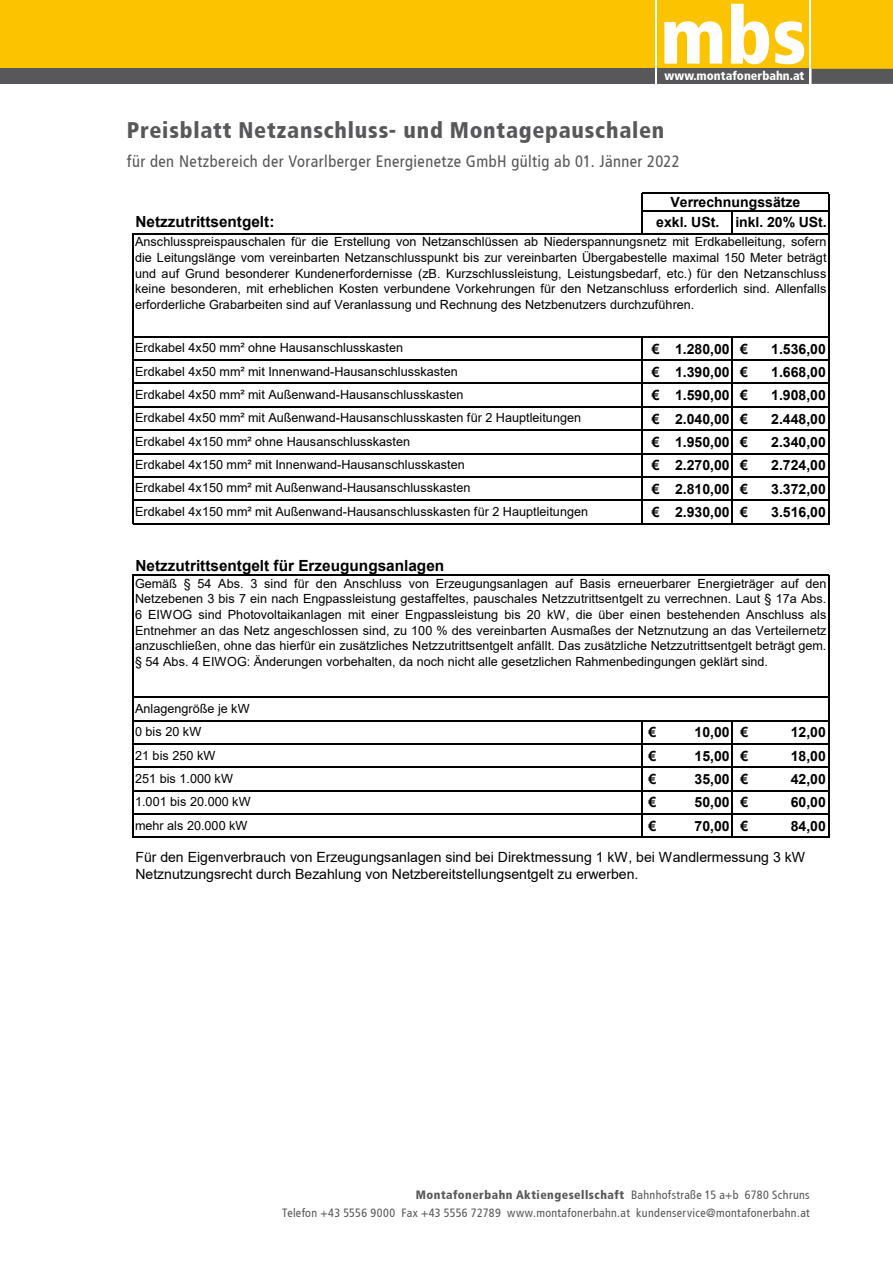
<style>
.page{position:relative;width:893px;height:1263px;background:#fff}
.page>*{position:absolute;margin:0;border:0;box-sizing:border-box;transform-origin:0 0}
.t1{font:900 condensed 22.5px "Frutiger";letter-spacing:.03em;color:#58585a}
.t2{font:condensed 16.5px "Frutiger";letter-spacing:.025em;color:#58585a}
.t3{font:700 15.3px "Arial";color:#000}
.t4{font:700 14.1px "Arial";color:#000}
.t5{font:14.1px/17.2px "Arial";color:#000}
.t6{font:12.6px/23.4px "Arial";color:#000}
.t7{font:900 condensed 12.3px "Frutiger";color:#fff}
.t8{font:condensed 12px/18px "Frutiger";letter-spacing:.03em;color:#58585a;text-align:right}
.s1{font-weight:900}
</style>
<div class="page">
<svg style="left:811px;top:0;width:1px;height:69px"></svg>
<div style="left:812px;top:0;width:81px;height:69px;background:#fcc400"></div>
<div style="left:657px;top:0;width:152px;height:69px;background:#fcc400"></div>
<div style="left:657px;top:69px;width:152px;height:15px;background:#58585a"></div>
<svg style="left:664px;top:4px;width:140px;height:60px"></svg>
<div style="left:0;top:0;width:655px;height:69px;background:#fcc400"></div>
<div style="left:0;top:69px;width:655px;height:15px;background:#58585a"></div>
<svg style="left:812px;top:69px;width:81px;height:15px"></svg>
<hr style="left:641px;top:193px;width:2px;height:42px;background:#000">
<svg style="left:732px;top:211px;width:1px;height:22px"></svg>
<hr style="left:132px;top:233px;width:1px;height:291px;background:#000">
<hr style="left:828px;top:194px;width:1px;height:330px;background:#000">
<hr style="left:641px;top:337px;width:2px;height:187px;background:#000">
<hr style="left:732px;top:337px;width:1px;height:187px;background:#000">
<hr style="left:641px;top:721px;width:2px;height:117px;background:#000">
<hr style="left:732px;top:721px;width:1px;height:117px;background:#000">
<hr style="left:828px;top:576px;width:1px;height:262px;background:#000">
<hr style="left:132px;top:575px;width:1px;height:263px;background:#000">
<hr style="left:643px;top:193px;width:186px;height:1px;background:#000">
<hr style="left:643px;top:210px;width:186px;height:1px;background:#000">
<hr style="left:133px;top:233px;width:696px;height:2px;background:#000">
<hr style="left:133px;top:336px;width:696px;height:1px;background:#000">
<hr style="left:133px;top:359px;width:696px;height:2px;background:#000">
<hr style="left:133px;top:383px;width:696px;height:1px;background:#000">
<hr style="left:133px;top:406px;width:696px;height:1px;background:#000">
<hr style="left:133px;top:429px;width:696px;height:2px;background:#000">
<hr style="left:133px;top:453px;width:696px;height:1px;background:#000">
<hr style="left:133px;top:476px;width:696px;height:1px;background:#000">
<hr style="left:133px;top:500px;width:696px;height:1px;background:#000">
<hr style="left:133px;top:523px;width:696px;height:1px;background:#000">
<hr style="left:133px;top:575px;width:696px;height:1px;background:#000">
<hr style="left:133px;top:697px;width:696px;height:1px;background:#000">
<hr style="left:133px;top:720px;width:696px;height:1px;background:#000">
<hr style="left:133px;top:743px;width:696px;height:2px;background:#000">
<hr style="left:133px;top:767px;width:696px;height:1px;background:#000">
<hr style="left:133px;top:790px;width:696px;height:1px;background:#000">
<hr style="left:133px;top:813px;width:696px;height:2px;background:#000">
<hr style="left:133px;top:837px;width:696px;height:1px;background:#000">
<p class="t7" style="left:664px;top:69px;width:142px">www.montafonerbahn.at</p>
<h1 class="t1" style="left:127px;top:116px;width:539px">Preisblatt Netzanschluss- und Montagepauschalen</h1>
<h2 class="t2" style="left:127px;top:152px;width:554px">für den Netzbereich der Vorarlberger Energienetze GmbH gültig ab 01. Jänner 2022</h2>
<p class="t4" style="left:135px;top:153px;width:169px">gültig ab 01. Jänner 2022</p>
<p class="t4" style="left:670px;top:192px;width:131px">Verrechnungssätze</p>
<p class="t3" style="left:136px;top:211px;width:140px">Netzzutrittsentgelt:</p>
<p class="t6" style="left:135px;top:234px;width:693px;line-height:15.8px;text-align:justify">Anschlusspreispauschalen für die Erstellung von Netzanschlüssen ab Niederspannungsnetz mit Erdkabelleitung, sofern die Leitungslänge vom vereinbarten Netzanschlusspunkt bis zur vereinbarten Übergabestelle maximal 150 Meter beträgt und auf Grund besonderer Kundenerfordernisse (zB. Kurzschlussleistung, Leistungsbedarf, etc.) für den Netzanschluss keine besonderen, mit erheblichen Kosten verbundene Vorkehrungen für den Netzanschluss erforderlich sind. Allenfalls erforderliche Grabarbeiten sind auf Veranlassung und Rechnung des Netzbenutzers durchzuführen.</p>
<p class="t6" style="left:135px;top:336px;width:324px">Erdkabel 4x50 mm² ohne Hausanschlusskasten<br>Erdkabel 4x50 mm² mit Innenwand-Hausanschlusskasten</p>
<p class="t4" style="left:656px;top:212px;width:172px">exkl. USt. inkl. 20% USt.</p>
<p class="t4" style="left:652px;top:339px;width:98px">€ 1.280,00 €</p>
<p class="t4" style="left:771px;top:339px;width:56px">1.536,00</p>
<p class="t4" style="left:652px;top:362px;width:98px">€ 1.390,00 €</p>
<p class="t4" style="left:771px;top:362px;width:56px">1.668,00</p>
<p class="t4" style="left:652px;top:385px;width:98px">€ 1.590,00 €</p>
<p class="t4" style="left:771px;top:385px;width:56px">1.908,00</p>
<p class="t4" style="left:652px;top:409px;width:98px">€ 2.040,00 €</p>
<p class="t4" style="left:771px;top:409px;width:56px">2.448,00</p>
<p class="t4" style="left:652px;top:432px;width:98px">€ 1.950,00 €</p>
<p class="t4" style="left:771px;top:432px;width:56px">2.340,00</p>
<p class="t4" style="left:652px;top:455px;width:98px">€ 2.270,00 €</p>
<p class="t4" style="left:771px;top:455px;width:56px">2.724,00</p>
<p class="t4" style="left:652px;top:479px;width:98px">€ 2.810,00 €</p>
<p class="t4" style="left:771px;top:479px;width:56px">3.372,00</p>
<p class="t4" style="left:652px;top:502px;width:98px">€ 2.930,00 €</p>
<p class="t4" style="left:771px;top:502px;width:56px">3.516,00</p>
<p class="t6" style="left:135px;top:383px;width:447px">Erdkabel 4x50 mm² mit Außenwand-Hausanschlusskasten<br>Erdkabel 4x50 mm² mit Außenwand-Hausanschlusskasten für 2 Hauptleitungen</p>
<p class="t6" style="left:135px;top:429px;width:277px">Erdkabel 4x150 mm² ohne Hausanschlusskasten</p>
<p class="t6" style="left:135px;top:453px;width:455px">Erdkabel 4x150 mm² mit Innenwand-Hausanschlusskasten<br>Erdkabel 4x150 mm² mit Außenwand-Hausanschlusskasten<br>Erdkabel 4x150 mm² mit Außenwand-Hausanschlusskasten für 2 Hauptleitungen</p>
<p class="t3" style="left:136px;top:554px;width:310px">Netzzutrittsentgelt für Erzeugungsanlagen</p>
<p class="t6" style="left:135px;top:575px;width:693px;line-height:15.6px;text-align:justify">Gemäß § 54 Abs. 3 sind für den Anschluss von Erzeugungsanlagen auf Basis erneuerbarer Energieträger auf den Netzebenen 3 bis 7 ein nach Engpassleistung gestaffeltes, pauschales Netzzutrittsentgelt zu verrechnen. Laut § 17a Abs.<br>6 EIWOG sind Photovoltaikanlagen mit einer Engpassleistung bis 20 kW, die über einen bestehenden Anschluss als Entnehmer an das Netz angeschlossen sind, zu 100 % des vereinbarten Ausmaßes der Netznutzung an das Verteilernetz anzuschließen, ohne das hierfür ein zusätzliches Netzzutrittsentgelt anfällt. Das zusätzliche Netzzutrittsentgelt beträgt gem. § 54 Abs. 4 EIWOG: Änderungen vorbehalten, da noch nicht alle gesetzlichen Rahmenbedingungen geklärt sind.</p>
<p class="t6" style="left:135px;top:697px;width:116px">Anlagengröße je kW</p>
<p class="t6" style="left:135px;top:720px;width:68px">0 bis 20 kW</p>
<p class="t6" style="left:135px;top:743px;width:82px">21 bis 250 kW</p>
<p class="t6" style="left:135px;top:767px;width:117px">251 bis 1.000 kW<br>1.001 bis 20.000 kW mehr als 20.000 kW</p>
<p class="t4" style="left:648px;top:722px;width:9px">€</p>
<p class="t4" style="left:695px;top:722px;width:55px">10,00 €</p>
<p class="t4" style="left:791px;top:722px;width:37px">12,00</p>
<p class="t4" style="left:648px;top:746px;width:9px">€</p>
<p class="t4" style="left:695px;top:746px;width:55px">15,00 €</p>
<p class="t4" style="left:791px;top:746px;width:37px">18,00</p>
<p class="t4" style="left:648px;top:769px;width:9px">€</p>
<p class="t4" style="left:695px;top:769px;width:55px">35,00 €</p>
<p class="t4" style="left:791px;top:769px;width:37px">42,00</p>
<p class="t4" style="left:648px;top:792px;width:9px">€</p>
<p class="t4" style="left:695px;top:792px;width:55px">50,00 €</p>
<p class="t4" style="left:791px;top:792px;width:37px">60,00</p>
<p class="t4" style="left:648px;top:816px;width:9px">€</p>
<p class="t4" style="left:695px;top:816px;width:55px">70,00 €</p>
<p class="t4" style="left:791px;top:816px;width:37px">84,00</p>
<p class="t5" style="left:135px;top:848px;width:671px">Für den Eigenverbrauch von Erzeugungsanlagen sind bei Direktmessung 1 kW, bei Wandlermessung 3 kW<br>Netznutzungsrecht durch Bezahlung von Netzbereitstellungsentgelt zu erwerben.</p>
<p class="t8" style="left:282px;top:1185px;width:529px"><span class="s1">Montafonerbahn Aktiengesellschaft</span> Bahnhofstraße 15 a+b 6780 Schruns<br>Telefon +43 5556 9000 Fax +43 5556 72789 www.montafonerbahn.at kundenservice@montafonerbahn.at</p>
</div>
